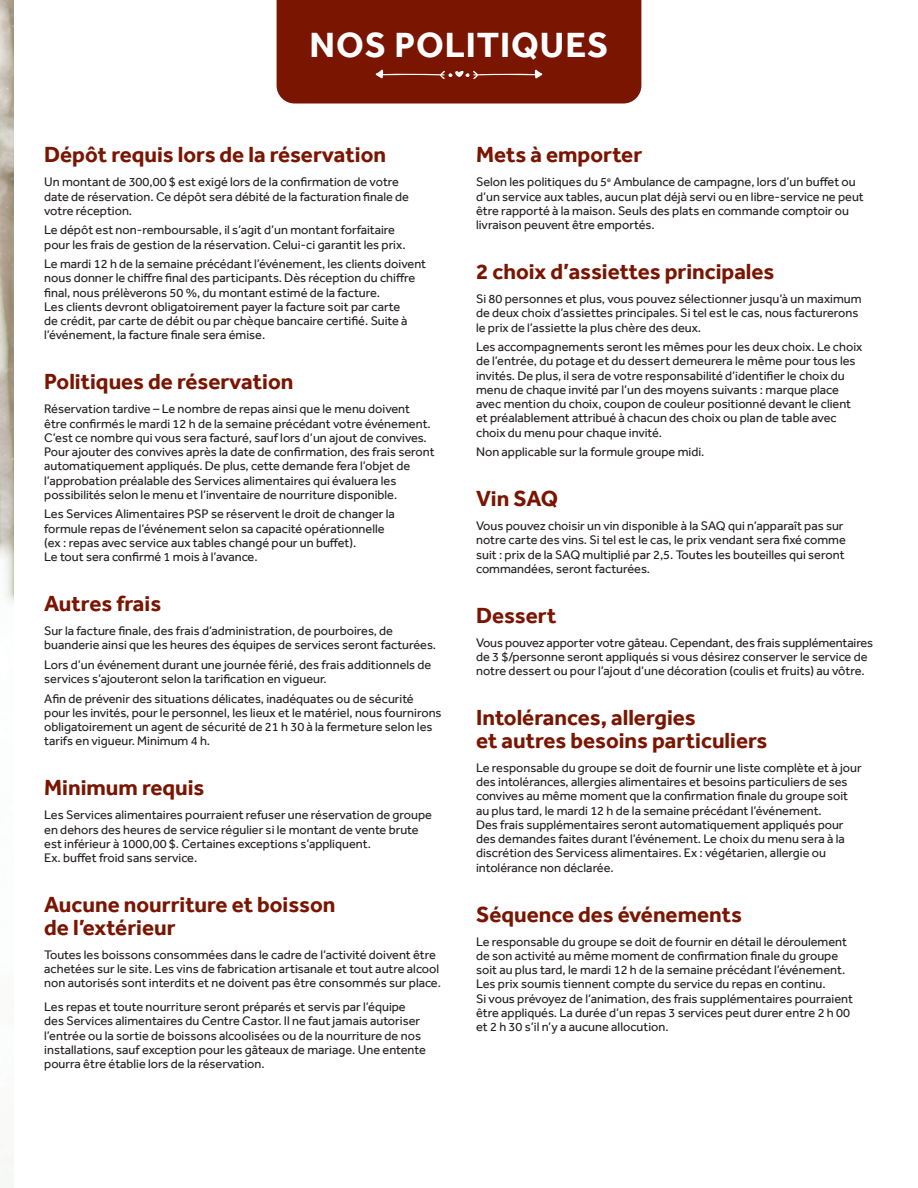
<style>
.page{position:relative;width:918px;height:1188px;background:#fff}
.page>*{position:absolute;margin:0;border:0;box-sizing:border-box;transform-origin:0 0}
.t1{font:700 36px "Effra";letter-spacing:.025em;color:#fff}
.t2{font:700 22.5px/22.5px "Effra";color:#791500}
.t3{font:12.75px/14.2px "Effra";color:#231f20}
</style>
<div class="page">
<img style="left:0;top:0;width:14px;height:1188px">
<div style="left:277px;top:0;width:364px;height:104px;background:#791500"></div>
<p class="t1" style="left:310px;top:24px;width:300px">NOS POLITIQUES</p>
<p class="t2" style="left:44px;top:143px;width:343px">Dépôt requis lors de la réservation</p>
<p class="t3" style="left:44px;top:175px;width:366px">Un montant de 300,00 $ est exigé lors de la confirmation de votre date de réservation. Ce dépôt sera débité de la facturation finale de votre réception.</p>
<p class="t3" style="left:44px;top:223px;width:363px">Le dépôt est non-remboursable, il s’agit d’un montant forfaitaire pour les frais de gestion de la réservation. Celui-ci garantit les prix.</p>
<p class="t3" style="left:44px;top:257px;width:383px">Le mardi 12 h de la semaine précédant l’événement, les clients doivent nous donner le chiffre final des participants. Dès réception du chiffre final, nous prélèverons 50 %, du montant estimé de la facture.<br>Les clients devront obligatoirement payer la facture soit par carte<br>de crédit, par carte de débit ou par chèque bancaire certifié. Suite à l’événement, la facture finale sera émise.</p>
<p class="t2" style="left:44px;top:370px;width:251px">Politiques de réservation</p>
<p class="t3" style="left:44px;top:402px;width:392px">Réservation tardive – Le nombre de repas ainsi que le menu doivent être confirmés le mardi 12 h de la semaine précédant votre événement.<br>C’est ce nombre qui vous sera facturé, sauf lors d’un ajout de convives.<br>Pour ajouter des convives après la date de confirmation, des frais seront automatiquement appliqués. De plus, cette demande fera l’objet de l’approbation préalable des Services alimentaires qui évaluera les possibilités selon le menu et l’inventaire de nourriture disponible.</p>
<p class="t3" style="left:44px;top:507px;width:352px">Les Services Alimentaires PSP se réservent le droit de changer la formule repas de l’événement selon sa capacité opérationnelle (ex : repas avec service aux tables changé pour un buffet).<br>Le tout sera confirmé 1 mois à l’avance.</p>
<p class="t2" style="left:44px;top:592px;width:118px">Autres frais</p>
<p class="t3" style="left:44px;top:624px;width:393px">Sur la facture finale, des frais d’administration, de pourboires, de buanderie ainsi que les heures des équipes de services seront facturées.</p>
<p class="t3" style="left:44px;top:657px;width:389px">Lors d’un événement durant une journée férié, des frais additionnels de services s’ajouteront selon la tarification en vigueur.</p>
<p class="t3" style="left:44px;top:691px;width:399px">Afin de prévenir des situations délicates, inadéquates ou de sécurité pour les invités, pour le personnel, les lieux et le matériel, nous fournirons obligatoirement un agent de sécurité de 21 h 30 à la fermeture selon les tarifs en vigueur. Minimum 4 h.</p>
<p class="t2" style="left:44px;top:776px;width:162px">Minimum requis</p>
<p class="t3" style="left:44px;top:808px;width:389px">Les Services alimentaires pourraient refuser une réservation de groupe en dehors des heures de service régulier si le montant de vente brute est inférieur à 1000,00 $. Certaines exceptions s’appliquent.<br>Ex. buffet froid sans service.</p>
<p class="t2" style="left:44px;top:893px;width:293px">Aucune nourriture et boisson de l’extérieur</p>
<p class="t3" style="left:44px;top:947px;width:398px">Toutes les boissons consommées dans le cadre de l’activité doivent être achetées sur le site. Les vins de fabrication artisanale et tout autre alcool non autorisés sont interdits et ne doivent pas être consommés sur place.</p>
<p class="t3" style="left:44px;top:1000px;width:383px">Les repas et toute nourriture seront préparés et servis par l’équipe des Services alimentaires du Centre Castor. Il ne faut jamais autoriser l’entrée ou la sortie de boissons alcoolisées ou de la nourriture de nos installations, sauf exception pour les gâteaux de mariage. Une entente pourra être établie lors de la réservation.</p>
<p class="t2" style="left:476px;top:143px;width:168px">Mets à emporter</p>
<p class="t3" style="left:476px;top:175px;width:389px">Selon les politiques du 5<sup>e</sup> Ambulance de campagne, lors d’un buffet ou d’un service aux tables, aucun plat déjà servi ou en libre-service ne peut être rapporté à la maison. Seuls des plats en commande comptoir ou livraison peuvent être emportés.</p>
<p class="t2" style="left:476px;top:260px;width:300px">2 choix d’assiettes principales</p>
<p class="t3" style="left:476px;top:292px;width:387px">Si 80 personnes et plus, vous pouvez sélectionner jusqu’à un maximum de deux choix d’assiettes principales. Si tel est le cas, nous facturerons le prix de l’assiette la plus chère des deux.</p>
<p class="t3" style="left:476px;top:340px;width:388px">Les accompagnements seront les mêmes pour les deux choix. Le choix de l’entrée, du potage et du dessert demeurera le même pour tous les invités. De plus, il sera de votre responsabilité d’identifier le choix du menu de chaque invité par l’un des moyens suivants : marque place avec mention du choix, coupon de couleur positionné devant le client et préalablement attribué à chacun des choix ou plan de table avec choix du menu pour chaque invité.</p>
<p class="t3" style="left:476px;top:445px;width:230px">Non applicable sur la formule groupe midi.</p>
<p class="t2" style="left:476px;top:487px;width:84px">Vin SAQ</p>
<p class="t3" style="left:476px;top:519px;width:371px">Vous pouvez choisir un vin disponible à la SAQ qui n’apparaît pas sur notre carte des vins. Si tel est le cas, le prix vendant sera fixé comme suit : prix de la SAQ multiplié par 2,5. Toutes les bouteilles qui seront commandées, seront facturées.</p>
<p class="t2" style="left:476px;top:604px;width:82px">Dessert</p>
<p class="t3" style="left:476px;top:635px;width:399px">Vous pouvez apporter votre gâteau. Cependant, des frais supplémentaires de 3 $/personne seront appliqués si vous désirez conserver le service de notre dessert ou pour l’ajout d’une décoration (coulis et fruits) au vôtre.</p>
<p class="t2" style="left:476px;top:706px;width:293px">Intolérances, allergies<br>et autres besoins particuliers</p>
<p class="t3" style="left:476px;top:760px;width:387px">Le responsable du groupe se doit de fournir une liste complète et à jour des intolérances, allergies alimentaires et besoins particuliers de ses convives au même moment que la confirmation finale du groupe soit au plus tard, le mardi 12 h de la semaine précédant l’événement.<br>Des frais supplémentaires seront automatiquement appliqués pour des demandes faites durant l’événement. Le choix du menu sera à la discrétion des Servicess alimentaires. Ex : végétarien, allergie ou intolérance non déclarée.</p>
<p class="t2" style="left:476px;top:903px;width:267px">Séquence des événements</p>
<p class="t3" style="left:476px;top:934px;width:379px">Le responsable du groupe se doit de fournir en détail le déroulement de son activité au même moment de confirmation finale du groupe soit au plus tard, le mardi 12 h de la semaine précédant l’événement.<br>Les prix soumis tiennent compte du service du repas en continu.<br>Si vous prévoyez de l’animation, des frais supplémentaires pourraient être appliqués. La durée d’un repas 3 services peut durer entre 2 h 00 et 2 h 30 s’il n’y a aucune allocution.</p>
</div>
